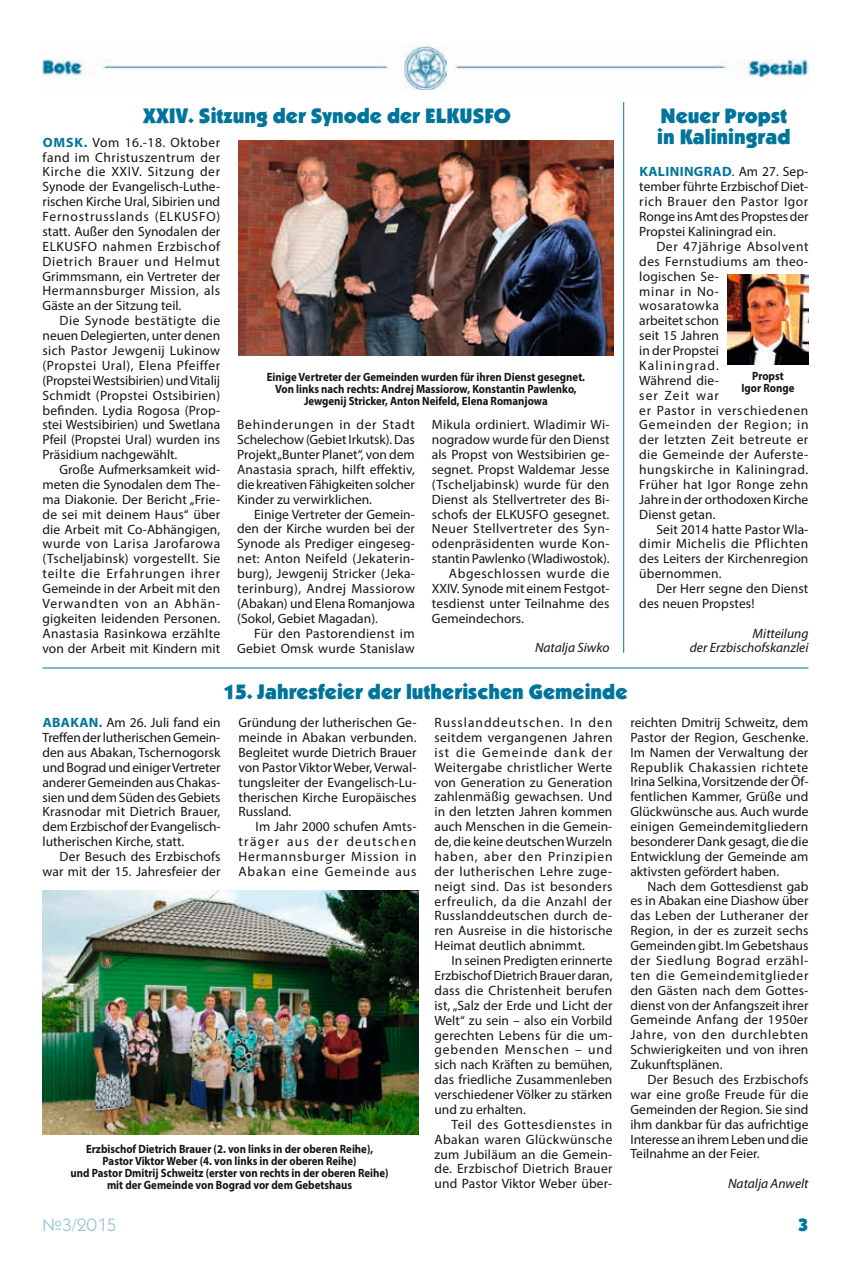
<style>
.page{position:relative;width:851px;height:1263px;background:#fff}
.page>*{position:absolute;margin:0;border:0;box-sizing:border-box;transform-origin:0 0}
.t1{font:900 21px/21px "Kabel E";color:#00749b}
.t2{font:18px "Kabel Book C";color:#97c3d8}
.t3{font:900 18px "Kabel E";color:#00749b}
.t4{font:13.5px/14.9px "Myriad Pro";letter-spacing:.005em;color:#131413;text-align:justify}
.t5{font:13.5px/14.9px "Myriad Pro";letter-spacing:.035em;color:#131413}
.t6{font:italic 13.5px/14.2px "Myriad Pro";color:#131413;text-align:right}
.t7{font:13.5px "Myriad Pro";letter-spacing:.03em;color:#131413}
.t8{font:13.5px "Myriad Pro";letter-spacing:.045em;color:#131413}
.t9{font:700 13.5px "Myriad Pro";letter-spacing:.03em;color:#00749b}
.t10{font:700 12px/12px "Myriad Pro";color:#131413;text-align:center;scale:.9 1}
.s1{font-weight:700;color:#00749b}
</style>
<div class="page">
<img style="left:43px;top:47px;width:765px;height:43px">
<img style="left:404px;top:46px;width:42px;height:43px">
<hr style="left:43px;top:668px;width:765px;height:1px;background:#00749b">
<img style="left:43px;top:891px;width:376px;height:243px">
<hr style="left:623px;top:102px;width:1px;height:551px;background:#00749b">
<img style="left:727px;top:275px;width:81px;height:89px">
<img style="left:238px;top:140px;width:375px;height:215px">
<h1 class="t1" style="left:143px;top:106px;width:369px">XXIV. Sitzung der Synode der ELKUSFO</h1>
<p class="t4" style="left:43px;top:135px;width:179px;text-indent:41px"><span class="s1">.</span> Vom 16.-18. Oktober fand im Christuszentrum der Kirche die XXIV. Sitzung der Synode der Evangelisch-Luthe&shy;rischen Kirche Ural, Sibirien und Fernostrusslands (ELKUSFO) statt. Außer den Synodalen der ELKUSFO nahmen Erzbischof Dietrich Brauer und Helmut Grimmsmann, ein Vertreter der Hermannsburger Mission, als Gäste an der Sitzung teil.</p>
<p class="t4" style="left:43px;top:313px;width:179px;text-indent:17px">Die Synode bestätigte die neuen Delegierten, unter denen sich Pastor Jewgenij Lukinow (Propstei Ural), Elena Pfeiffer (Propstei Westsibirien) und Vitalij Schmidt (Propstei Ostsibirien) befinden. Lydia Rogosa (Prop&shy;stei Westsibirien) und Swetlana Pfeil (Propstei Ural) wurden ins Präsidium nachgewählt.</p>
<p class="t4" style="left:43px;top:462px;width:179px;text-indent:17px">Große Aufmerksamkeit wid&shy;meten die Synodalen dem The&shy;ma Diakonie. Der Bericht „Frie&shy;de sei mit deinem Haus“ über die Arbeit mit Co-Abhängigen, wurde von Larisa Jarofarowa (Tscheljabinsk) vorgestellt. Sie teilte die Erfahrungen ihrer Gemeinde in der Arbeit mit den Verwandten von an Abhän&shy;gigkeiten leidenden Personen.<br>Anastasia Rasinkowa erzählte von der Arbeit mit Kindern mit</p>
<p class="t9" style="left:43px;top:133px;width:22px">Omsk</p>
<p class="t10" style="left:267px;top:371px;width:355px">Einige Vertreter der Gemeinden wurden für ihren Dienst gesegnet.<br>Von links nach rechts: Andrej Massiorow, Konstantin Pawlenko,<br>Jewgenij Stricker, Anton Neifeld, Elena Romanjowa</p>
<p class="t4" style="left:237px;top:417px;width:179px">Behinderungen in der Stadt Schelechow (Gebiet Irkutsk). Das Projekt „Bunter Planet“, von dem Anastasia sprach, hilft effektiv, die kreativen Fähigkeiten solcher Kinder zu verwirklichen.</p>
<p class="t4" style="left:237px;top:506px;width:179px;text-indent:17px">Einige Vertreter der Gemein&shy;den der Kirche wurden bei der Synode als Prediger eingeseg&shy;net: Anton Neifeld (Jekaterin&shy;burg), Jewgenij Stricker (Jeka&shy;terinburg), Andrej Massiorow (Abakan) und Elena Romanjowa (Sokol, Gebiet Magadan).</p>
<p class="t4" style="left:237px;top:625px;width:179px;text-align:right">Für den Pastorendienst im<br>Gebiet Omsk wurde Stanislaw</p>
<p class="t4" style="left:432px;top:417px;width:179px">Mikula ordiniert. Wladimir Wi-</p>
<p class="t4" style="left:432px;top:432px;width:179px">nogradow wurde für den Dienst</p>
<p class="t4" style="left:432px;top:447px;width:179px">als Propst von Westsibirien ge-</p>
<p class="t4" style="left:432px;top:462px;width:179px">segnet. Propst Waldemar Jesse</p>
<p class="t4" style="left:432px;top:477px;width:179px">(Tscheljabinsk) wurde für den</p>
<p class="t4" style="left:432px;top:491px;width:179px">Dienst als Stellvertreter des Bi-</p>
<p class="t4" style="left:432px;top:506px;width:179px">schofs der ELKUSFO gesegnet.</p>
<p class="t5" style="left:432px;top:521px;width:179px">Neuer Stellvertreter des Syn-</p>
<p class="t7" style="left:432px;top:535px;width:179px">odenpräsidenten wurde Kon-</p>
<p class="t4" style="left:432px;top:551px;width:179px">stantin Pawlenko (Wladiwostok).</p>
<p class="t8" style="left:449px;top:565px;width:162px">Abgeschlossen wurde die</p>
<p class="t4" style="left:432px;top:581px;width:179px">XXIV. Synode mit einem Festgot-</p>
<p class="t4" style="left:432px;top:596px;width:179px">tesdienst unter Teilnahme des</p>
<p class="t4" style="left:432px;top:610px;width:93px">Gemeindechors.</p>
<p class="t6" style="left:535px;top:641px;width:76px">Natalja Siwko</p>
<h1 class="t1" style="left:223px;top:682px;width:405px">15. Jahresfeier der lutherischen Gemeinde</h1>
<h1 class="t1" style="left:657px;top:106px;width:135px">Neuer Propst in Kaliningrad</h1>
<p class="t9" style="left:639px;top:163px;width:55px">Kaliningr</p>
<p class="t4" style="left:639px;top:164px;width:171px;text-indent:73px"><span class="s1">ad</span>. Am 27. Sep&shy;tember führte Erzbischof Diet&shy;rich Brauer den Pastor Igor Ronge ins Amt des Propstes der Propstei Kaliningrad ein.</p>
<p class="t5" style="left:639px;top:239px;width:171px;text-indent:17px">Der 47jährige Absolvent des Fernstudiums am theo&shy;logischen Se-<br>minar in No-<br>wosaratowka<br>arbeitet schon<br>seit 15 Jahren<br>in der Propstei<br>Kaliningrad.<br>Während die-<br>ser Zeit war<br>er Pastor in verschiedenen<br>Gemeinden der Region; in der letzten Zeit betreute er die Gemeinde der Auferste&shy;hungskirche in Kaliningrad.<br>Früher hat Igor Ronge zehn<br>Jahre in der orthodoxen Kirche<br>Dienst getan.</p>
<p class="t4" style="left:639px;top:521px;width:171px;text-indent:17px">Seit 2014 hatte Pastor Wla&shy;dimir Michelis die Pflichten des Leiters der Kirchenregion übernommen.</p>
<p class="t4" style="left:639px;top:581px;width:171px;text-indent:17px">Der Herr segne den Dienst des neuen Propstes!</p>
<p class="t6" style="left:689px;top:626px;width:120px">Mitteilung<br>der Erzbischofskanzlei</p>
<p class="t10" style="left:741px;top:369px;width:60px">Propst<br>Igor Ronge</p>
<p class="t4" style="left:43px;top:715px;width:179px"><span class="s1">Abakan.</span> Am 26. Juli fand ein Treffen der lutherischen Gemein&shy;den aus Abakan, Tschernogorsk und Bograd und einiger Vertreter anderer Gemeinden aus Chakas&shy;sien und dem Süden des Gebiets Krasnodar mit Dietrich Brauer, dem Erzbischof der Evangelisch&shy;lutherischen Kirche, statt.</p>
<p class="t4" style="left:43px;top:849px;width:179px;text-align:right">Der Besuch des Erzbischofs war mit der 15. Jahresfeier der</p>
<p class="t4" style="left:238px;top:715px;width:179px">Gründung der lutherischen Ge&shy;meinde in Abakan verbunden.<br>Begleitet wurde Dietrich Brauer von Pastor Viktor Weber, Verwal&shy;tungsleiter der Evangelisch-Lu&shy;therischen Kirche Europäisches Russland.</p>
<p class="t4" style="left:238px;top:819px;width:179px;text-indent:17px">Im Jahr 2000 schufen Amts&shy;träger aus der deutschen Hermannsburger Mission in Abakan eine Gemeinde aus</p>
<p class="t10" style="left:71px;top:1142px;width:355px">Erzbischof Dietrich Brauer (2. von links in der oberen Reihe), Pastor Viktor Weber (4. von links in der oberen Reihe)<br>und Pastor Dmitrij Schweitz (erster von rechts in der oberen Reihe) mit der Gemeinde von Bograd vor dem Gebetshaus</p>
<p class="t4" style="left:434px;top:715px;width:179px">Russlanddeutschen. In den seitdem vergangenen Jahren ist die Gemeinde dank der Weitergabe christlicher Werte von Generation zu Generation zahlenmäßig gewachsen. Und in den letzten Jahren kommen auch Menschen in die Gemein&shy;de, die keine deutschen Wurzeln haben, aber den Prinzipien der lutherischen Lehre zuge&shy;neigt sind. Das ist besonders erfreulich, da die Anzahl der Russlanddeutschen durch de&shy;ren Ausreise in die historische Heimat deutlich abnimmt.</p>
<p class="t4" style="left:434px;top:953px;width:179px;text-indent:17px">In seinen Predigten erinnerte Erzbischof Dietrich Brauer daran, dass die Christenheit berufen ist, „Salz der Erde und Licht der Welt“ zu sein – also ein Vorbild gerechten Lebens für die um&shy;gebenden Menschen – und sich nach Kräften zu bemühen, das friedliche Zusammenleben verschiedener Völker zu stärken und zu erhalten.</p>
<p class="t4" style="left:434px;top:1116px;width:179px;text-indent:17px">Teil des Gottesdienstes in Abakan waren Glückwünsche zum Jubiläum an die Gemein&shy;de. Erzbischof Dietrich Brauer und Pastor Viktor Weber über-</p>
<p class="t4" style="left:630px;top:715px;width:179px">reichten Dmitrij Schweitz, dem Pastor der Region, Geschenke.<br>Im Namen der Verwaltung der Republik Chakassien richtete Irina Selkina, Vorsitzende der Öf&shy;fentlichen Kammer, Grüße und Glückwünsche aus. Auch wurde einigen Gemeindemitgliedern besonderer Dank gesagt, die die Entwicklung der Gemeinde am aktivsten gefördert haben.</p>
<p class="t4" style="left:630px;top:878px;width:179px;text-indent:17px">Nach dem Gottesdienst gab es in Abakan eine Diashow über das Leben der Lutheraner der Region, in der es zurzeit sechs Gemeinden gibt. Im Gebetshaus der Siedlung Bograd erzähl&shy;ten die Gemeindemitglieder den Gästen nach dem Gottes&shy;dienst von der Anfangszeit ihrer Gemeinde Anfang der 1950er Jahre, von den durchlebten Schwierigkeiten und von ihren Zukunftsplänen.</p>
<p class="t4" style="left:630px;top:1072px;width:179px;text-indent:17px">Der Besuch des Erzbischofs war eine große Freude für die Gemeinden der Region. Sie sind ihm dankbar für das aufrichtige Interesse an ihrem Leben und die Teilnahme an der Feier.</p>
<p class="t6" style="left:728px;top:1176px;width:82px">Natalja Anwelt</p>
<h2 class="t2" style="left:43px;top:1214px;width:75px">№3/2015</h2>
<h2 class="t3" style="left:798px;top:1213px;width:12px">3</h2>
</div>
